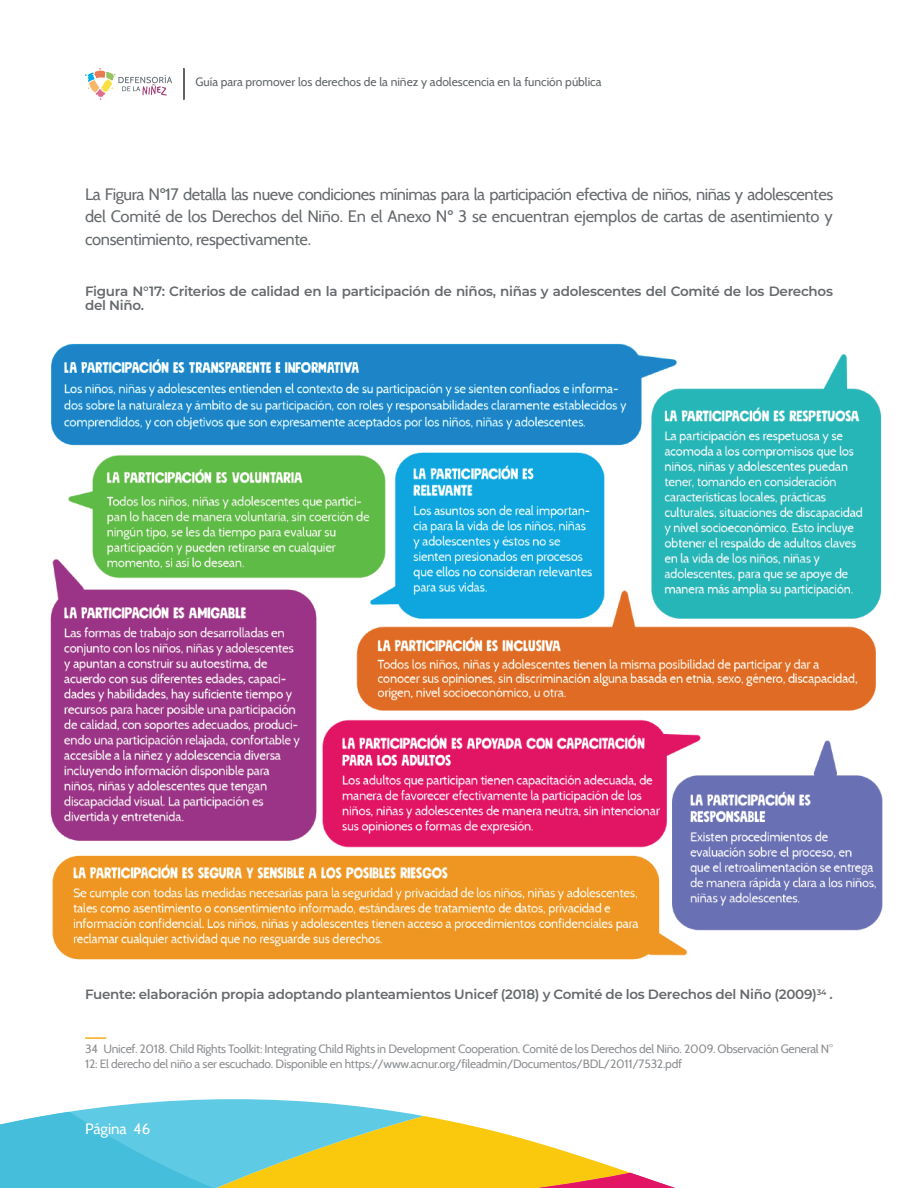
<style>
.page{position:relative;width:918px;height:1188px;background:#fff}
.page>*{position:absolute;margin:0;border:0;box-sizing:border-box;transform-origin:0 0}
.t1{font:16.5px/22.5px "Cabin";letter-spacing:-.02em;color:#666a6d;text-align:justify}
.t2{font:15px "Cabin";color:#fff}
.t3{font:600 13.5px/13.5px "Montserrat";letter-spacing:-.02em;color:#666a6d}
.t4{font:12px/15px "Cabin";letter-spacing:-.02em;color:#8b8e91}
.t5{font:12px "Cabin";color:#5f6466}
</style>
<div class="page">
<svg style="left:0;top:1099px;width:675px;height:89px"></svg>
<svg style="left:85px;top:68px;width:87px;height:32px"></svg>
<div style="left:183px;top:68px;width:2px;height:32px;border:2px solid #5f6466"></div>
<img style="left:50px;top:343px;width:833px;height:617px">
<hr style="left:85px;top:1037px;width:21px;height:2px;background:#faad19">
<p class="t5" style="left:196px;top:75px;width:407px">Guía para promover los derechos de la niñez y adolescencia en la función pública</p>
<p class="t1" style="left:85px;top:182px;width:750px">La Figura Nº17 detalla las nueve condiciones mínimas para la participación efectiva de niños, niñas y adolescentes del Comité de los Derechos del Niño. En el Anexo Nº 3 se encuentran ejemplos de cartas de asentimiento y consentimiento, respectivamente.</p>
<p class="t3" style="left:85px;top:284px;width:750px">Figura N°17: Criterios de calidad en la participación de niños, niñas y adolescentes del Comité de los Derechos del Niño.</p>
<p class="t3" style="left:85px;top:987px;width:749px">Fuente: elaboración propia adoptando planteamientos Unicef (2018) y Comité de los Derechos del Niño (2009)<sup>34</sup> .</p>
<p class="t4" style="left:85px;top:1041px;width:749px">34 Unicef. 2018. Child Rights Toolkit: Integrating Child Rights in Development Cooperation. Comité de los Derechos del Niño. 2009. Observación General N°<br>12: El derecho del niño a ser escuchado. Disponible en https://www.acnur.org/fileadmin/Documentos/BDL/2011/7532.pdf</p>
<p class="t2" style="left:85px;top:1120px;width:67px">Página 46</p>
</div>
